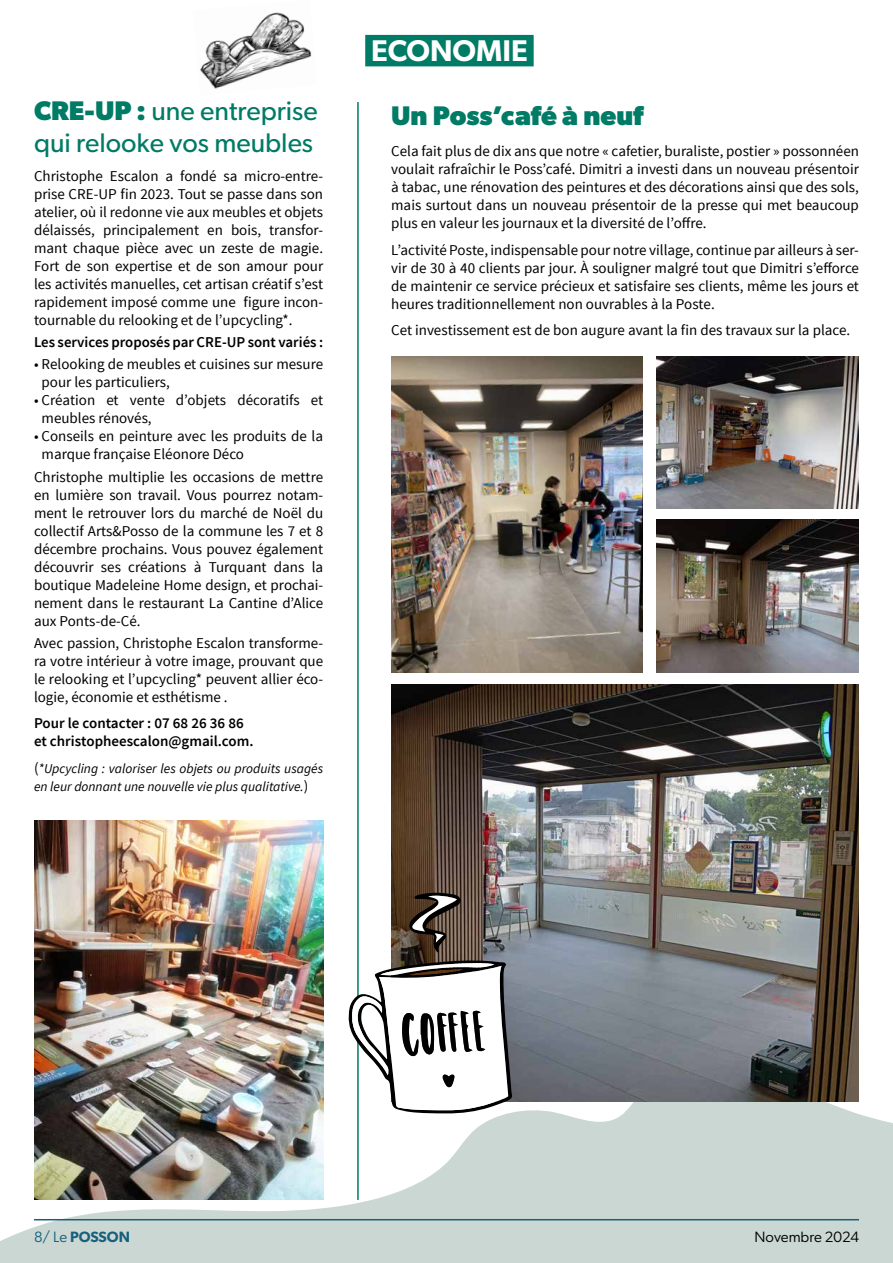
<style>
.page{position:relative;width:893px;height:1263px;background:#fff}
.page>*{position:absolute;margin:0;border:0;box-sizing:border-box;transform-origin:0 0}
.t1{font:600 30px "Gibson";color:#fff}
.t2{font:27px "Gibson";color:#007b65}
.t3{font:700 27px "Gibson";color:#007b65}
.t4{font:15px/18px "Source Sans Pro";color:#000;text-align:justify}
.t5{font:600 15px/18px "Source Sans Pro";color:#000}
.t6{font:15px "Gibson";color:#000}
.t7{font:600 15px "Gibson";letter-spacing:-.005em;color:#16607e}
.t8{font:italic 13.5px/18px "Source Sans Pro";color:#000}
.s1{font-weight:700}
.s2{font-style:normal;font-size:15px}
.s3{font-weight:400}
</style>
<div class="page">
<svg style="left:0;top:1070px;width:893px;height:193px;fill:#cbd7d2"></svg>
<hr style="left:34px;top:1219px;width:825px;height:1px;background:#16607e">
<div style="left:365px;top:35px;width:169px;height:31px;background:#007b65"></div>
<hr style="left:357px;top:102px;width:2px;height:1098px;background:#007b65">
<img style="left:391px;top:357px;width:252px;height:315px">
<img style="left:657px;top:357px;width:202px;height:152px">
<img style="left:657px;top:520px;width:202px;height:152px">
<img style="left:391px;top:684px;width:467px;height:417px">
<img style="left:34px;top:821px;width:289px;height:379px">
<svg style="left:408px;top:892px;width:53px;height:60px;background:#584b40"></svg>
<svg style="left:348px;top:960px;width:164px;height:153px"></svg>
<img style="left:200px;top:12px;width:112px;height:77px">
<h1 class="t1" style="left:371px;top:33px;width:158px">ECONOMIE</h1>
<h2 class="t2" style="left:34px;top:95px;width:285px"><span class="s1">CRE-UP :</span> une entreprise</h2>
<h2 class="t3" style="left:391px;top:99px;width:254px">Un Poss’café à neuf</h2>
<h2 class="t2" style="left:34px;top:127px;width:281px">qui relooke vos meubles</h2>
<p class="t4" style="left:391px;top:143px;width:469px">Cela fait plus de dix ans que notre « cafetier, buraliste, postier » possonnéen voulait rafraîchir le Poss’café. Dimitri a investi dans un nouveau présentoir à tabac, une rénovation des peintures et des décorations ainsi que des sols, mais surtout dans un nouveau présentoir de la presse qui met beaucoup plus en valeur les journaux et la diversité de l’offre.</p>
<p class="t4" style="left:391px;top:241px;width:469px">L’activité Poste, indispensable pour notre village, continue par ailleurs à ser&shy;vir de 30 à 40 clients par jour. À souligner malgré tout que Dimitri s’efforce de maintenir ce service précieux et satisfaire ses clients, même les jours et heures traditionnellement non ouvrables à la Poste.</p>
<p class="t4" style="left:391px;top:322px;width:460px">Cet investissement est de bon augure avant la fin des travaux sur la place.</p>
<p class="t4" style="left:34px;top:167px;width:291px">Christophe Escalon a fondé sa micro-entre&shy;prise CRE-UP fin 2023. Tout se passe dans son atelier, où il redonne vie aux meubles et objets délaissés, principalement en bois, transfor&shy;mant chaque pièce avec un zeste de magie.<br>Fort de son expertise et de son amour pour les activités manuelles, cet artisan créatif s’est rapidement imposé comme une figure incon&shy;tournable du relooking et de l’upcycling*.</p>
<p class="t5" style="left:34px;top:333px;width:291px">Les services proposés par CRE-UP sont variés :</p>
<p class="t4" style="left:42px;top:356px;width:283px;text-indent:-8px">• Relooking de meubles et cuisines sur mesure pour les particuliers,</p>
<p class="t4" style="left:42px;top:392px;width:283px;text-indent:-8px">• Création et vente d’objets décoratifs et meubles rénovés,</p>
<p class="t4" style="left:42px;top:428px;width:283px;text-indent:-8px">• Conseils en peinture avec les produits de la marque française Eléonore Déco</p>
<p class="t4" style="left:34px;top:468px;width:291px">Christophe multiplie les occasions de mettre en lumière son travail. Vous pourrez notam&shy;ment le retrouver lors du marché de Noël du collectif Arts&amp;Posso de la commune les 7 et 8 décembre prochains. Vous pouvez également découvrir ses créations à Turquant dans la boutique Madeleine Home design, et prochai&shy;nement dans le restaurant La Cantine d’Alice aux Ponts-de-Cé.</p>
<p class="t4" style="left:34px;top:634px;width:291px">Avec passion, Christophe Escalon transforme&shy;ra votre intérieur à votre image, prouvant que le relooking et l’upcycling* peuvent allier éco&shy;logie, économie et esthétisme .</p>
<p class="t5" style="left:34px;top:715px;width:221px">Pour le contacter : 07 68 26 36 86 et christopheescalon@gmail.com.</p>
<p class="t8" style="left:34px;top:759px;width:291px"><span class="s2">(</span>*Upcycling : valoriser les objets ou produits usagés en leur donnant une nouvelle vie plus qualitative.<span class="s2">)</span></p>
<p class="t7" style="left:34px;top:1228px;width:97px"><span class="s3">8/ Le</span> POSSON</p>
<p class="t6" style="left:755px;top:1228px;width:106px">Novembre 2024</p>
</div>
